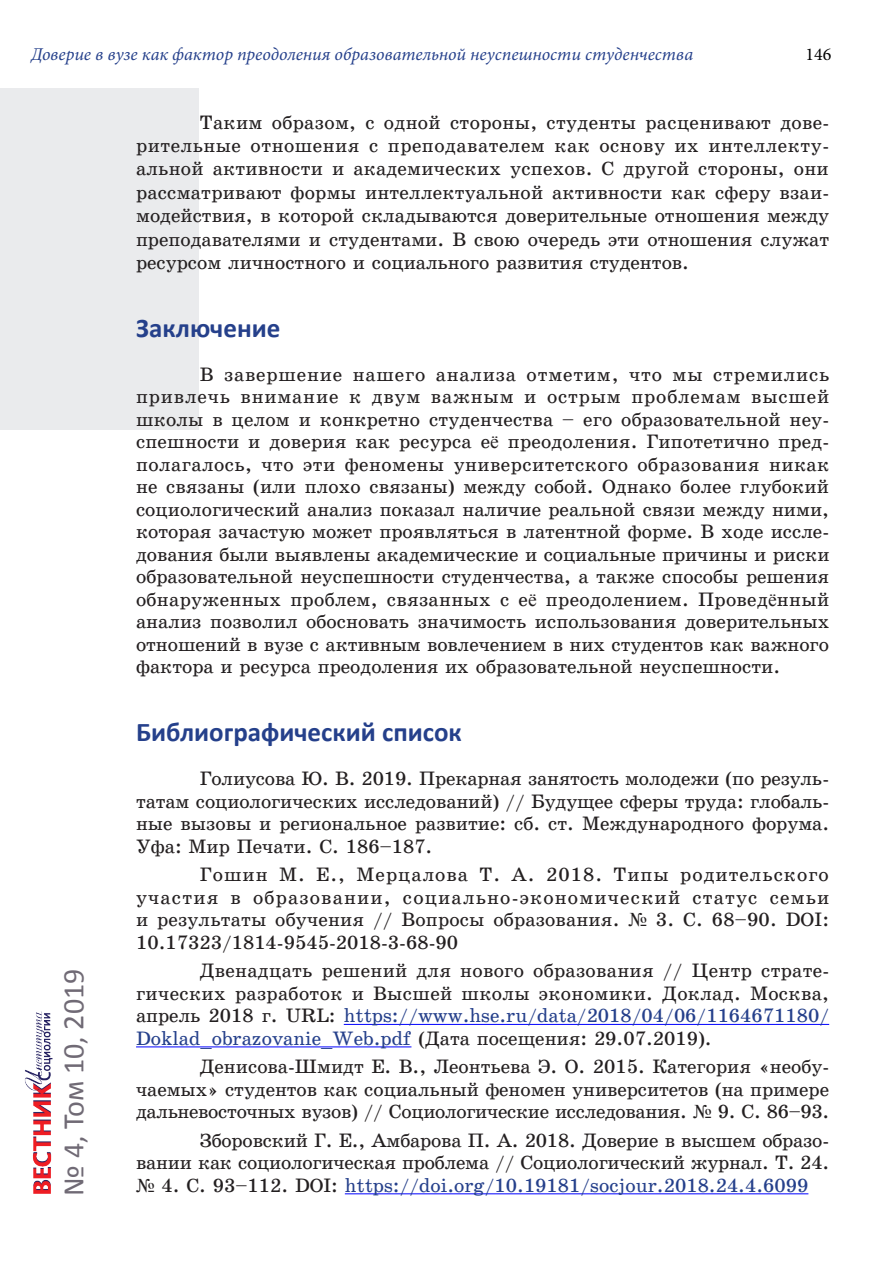
<style>
.page{position:relative;width:893px;height:1263px;background:#fff}
.page>*{position:absolute;margin:0;border:0;box-sizing:border-box;transform-origin:0 0}
.t1{font:30px "Calibri";color:#706a75}
.Заголовок{font:700 27px "Calibri";color:#25408b}
.Текст{font:19.5px/22.5px "School Book C";color:#231f20;text-align:justify}
.Список_Библио_Без_ци{font:19.5px/22.5px "School Book C";color:#231f20;text-align:justify}
.t2{font:italic 18px "Minion Pro";color:#25408b}
.t3{font:18px "Minion Pro";color:#000}
.s1{font-family:"Times New Roman"}
.s2{color:#25408b}
</style>
<div class="page">
<div style="left:0;top:88px;width:198px;height:341px;background:#eaebed"></div>
<hr style="left:344px;top:1024px;width:485px;height:1px;background:#00f">
<hr style="left:136px;top:1047px;width:275px;height:1px;background:#00f">
<hr style="left:345px;top:1193px;width:463px;height:1px;background:#00f">
<img style="left:24px;top:1011px;width:29px;height:183px">
<p class="t2" style="left:31px;top:42px;width:663px">Доверие в вузе как фактор преодоления образовательной неуспешности студенчества</p>
<p class="t3" style="left:805px;top:42px;width:27px">146</p>
<p class="Текст" style="left:136px;top:111px;width:695px;line-height:23.4px;text-indent:64px">Таким образом, с одной стороны, студенты расценивают дове&shy;рительные отношения с преподавателем как основу их интеллекту&shy;альной активности и академических успехов. С другой стороны, они рассматривают формы интеллектуальной активности как сферу взаи&shy;модействия, в которой складываются доверительные отношения между преподавателями и студентами. В свою очередь эти отношения служат ресурсом личностного и социального развития студентов.</p>
<h1 class="t1" style="left:55px;top:1196px;width:229px;rotate:-90deg">№ 4, Том 10, 2019</h1>
<p class="Заголовок" style="left:136px;top:311px;width:146px">Заключение</p>
<p class="Текст" style="left:136px;top:363px;width:695px;text-indent:64px">В завершение нашего анализа отметим, что мы стремились привлечь внимание к двум важным и острым проблемам высшей школы в целом и конкретно студенчества – его образовательной неу&shy;спешности и доверия как ресурса е<span class="s1">ё</span> преодоления. Гипотетично пред&shy;полагалось, что эти феномены университетского образования никак не связаны (или плохо связаны) между собой. Однако более глубокий социологический анализ показал наличие реальной связи между ними, которая зачастую может проявляться в латентной форме. В ходе иссле&shy;дования были выявлены академические и социальные причины и риски образовательной неуспешности студенчества, а также способы решения обнаруженных проблем, связанных с е<span class="s1">ё</span> преодолением. Провед<span class="s1">ё</span>нный анализ позволил обосновать значимость использования доверительных отношений в вузе с активным вовлечением в них студентов как важного фактора и ресурса преодоления их образовательной неуспешности.</p>
<p class="Заголовок" style="left:136px;top:715px;width:327px">Библиографический список</p>
<p class="Список_Библио_Без_ци" style="left:136px;top:768px;width:695px;text-indent:64px">Голиусова Ю. В. 2019. Прекарная занятость молодежи (по резуль&shy;татам социологических исследований) // Будущее сферы труда: глобаль&shy;ные вызовы и региональное развитие: сб. ст. Международного форума.<br>Уфа: Мир Печати. С. 186–187.</p>
<p class="Список_Библио_Без_ци" style="left:136px;top:863px;width:695px;text-indent:64px">Гошин М. Е., Мерцалова Т. А. 2018. Типы родительского участия в образовании, социально-экономический статус семьи и результаты обучения // Вопросы образования. <span class="s1">№</span> 3. С. 68–90. DOI:<br>10.17323/1814-9545-2018-3-68-90</p>
<p class="Список_Библио_Без_ци" style="left:136px;top:959px;width:695px;text-indent:64px">Двенадцать решений для нового образования // Центр страте&shy;гических разработок и Высшей школы экономики. Доклад. Москва, апрель 2018 г. URL: <span class="s2">https://www.hse.ru/data/2018/04/06/1164671180/ Doklad_obrazovanie_Web.pdf</span> (Дата посещения: 29.07.2019).</p>
<p class="Список_Библио_Без_ци" style="left:136px;top:1055px;width:695px;text-indent:64px">Денисова-Шмидт Е. В., Леонтьева Э. О. 2015. Категория «необу&shy;чаемых» студентов как социальный феномен университетов (на примере дальневосточных вузов) // Социологические исследования. <span class="s1">№</span> 9. С. 86–93.</p>
<p class="Список_Библио_Без_ци" style="left:136px;top:1129px;width:695px;text-indent:64px">Зборовский Г. Е., Амбарова П. А. 2018. Доверие в высшем образо&shy;вании как социологическая проблема // Социологический журнал. Т. 24. <span class="s1">№</span> 4. С. 93–112. DOI: <span class="s2">https://doi.org/10.19181/socjour.2018.24.4.6099</span></p>
</div>
